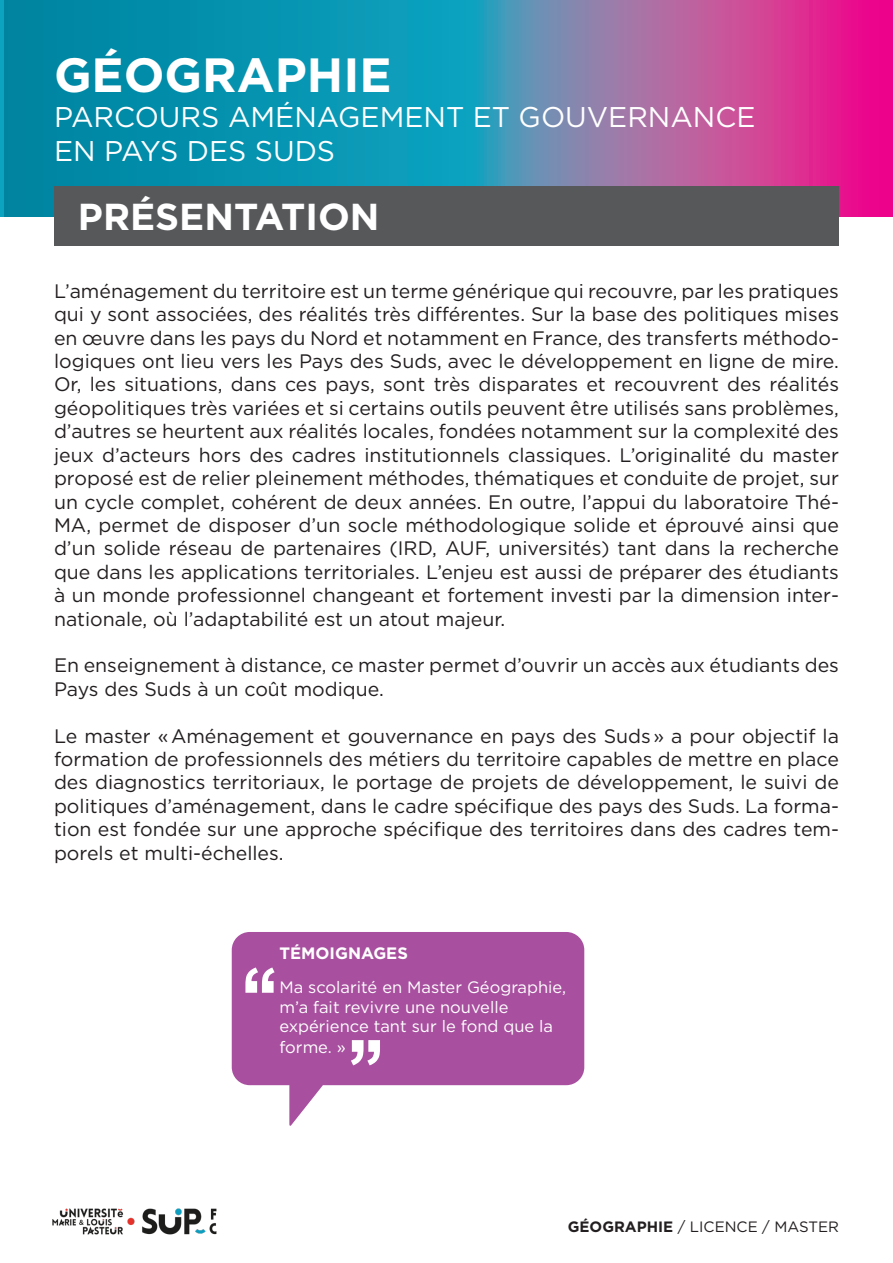
<style>
.page{position:relative;width:893px;height:1263px;background:#fff}
.page>*{position:absolute;margin:0;border:0;box-sizing:border-box;transform-origin:0 0}
.t1{font:700 48px "Gotham";color:#fff}
.t2{font:700 37.5px "Gotham";color:#fff}
.t3{font:28.5px "Gotham";color:#fff}
.t4{font:19.5px/23.4px "Gotham";color:#231f20;text-align:justify}
.t5{font:16.5px/20.2px "Gotham";color:#fff}
.t6{font:700 16.5px "Gotham";color:#fff}
.t7{font:15px "Gotham";color:#231f20}
.s1{font-weight:700}
</style>
<div class="page">
<svg style="left:232px;top:932px;width:352px;height:194px;fill:#a8509f"></svg>
<svg style="left:245px;top:967px;width:30px;height:26px"></svg>
<svg style="left:351px;top:1040px;width:29px;height:25px"></svg>
<svg style="left:0;top:0;width:893px;height:216px;background:#5378a8"></svg>
<div style="left:54px;top:186px;width:785px;height:60px;background:#57585a"></div>
<img style="left:52px;top:1208px;width:165px;height:27px">
<p class="t1" style="left:54px;top:44px;width:339px">GÉOGRAPHIE</p>
<p class="t3" style="left:54px;top:98px;width:703px">PARCOURS AMÉNAGEMENT ET GOUVERNANCE</p>
<p class="t3" style="left:54px;top:132px;width:283px">EN PAYS DES SUDS</p>
<p class="t2" style="left:78px;top:192px;width:303px">PRÉSENTATION</p>
<p class="t4" style="left:54px;top:279px;width:786px">L’aménagement du territoire est un terme générique qui recouvre, par les pratiques qui y sont associées, des réalités très différentes. Sur la base des politiques mises en œuvre dans les pays du Nord et notamment en France, des transferts méthodo&shy;logiques ont lieu vers les Pays des Suds, avec le développement en ligne de mire.<br>Or, les situations, dans ces pays, sont très disparates et recouvrent des réalités géopolitiques très variées et si certains outils peuvent être utilisés sans problèmes, d’autres se heurtent aux réalités locales, fondées notamment sur la complexité des jeux d’acteurs hors des cadres institutionnels classiques. L’originalité du master proposé est de relier pleinement méthodes, thématiques et conduite de projet, sur un cycle complet, cohérent de deux années. En outre, l’appui du laboratoire Thé-MA, permet de disposer d’un socle méthodologique solide et éprouvé ainsi que d’un solide réseau de partenaires (IRD, AUF, universités) tant dans la recherche que dans les applications territoriales. L’enjeu est aussi de préparer des étudiants à un monde professionnel changeant et fortement investi par la dimension inter&shy;nationale, où l’adaptabilité est un atout majeur.</p>
<p class="t4" style="left:54px;top:653px;width:786px">En enseignement à distance, ce master permet d’ouvrir un accès aux étudiants des<br>Pays des Suds à un coût modique.</p>
<p class="t4" style="left:54px;top:723px;width:786px">Le master « Aménagement et gouvernance en pays des Suds » a pour objectif la formation de professionnels des métiers du territoire capables de mettre en place des diagnostics territoriaux, le portage de projets de développement, le suivi de politiques d’aménagement, dans le cadre spécifique des pays des Suds. La forma&shy;tion est fondée sur une approche spécifique des territoires dans des cadres tem&shy;porels et multi-échelles.</p>
<p class="t6" style="left:279px;top:942px;width:130px">TÉMOIGNAGES</p>
<p class="t5" style="left:279px;top:976px;width:288px">Ma scolarité en Master Géographie, m’a fait revivre une nouvelle expérience tant sur le fond que la forme. »</p>
<p class="t7" style="left:568px;top:1217px;width:273px"><span class="s1">GÉOGRAPHIE</span> / LICENCE / MASTER</p>
</div>
